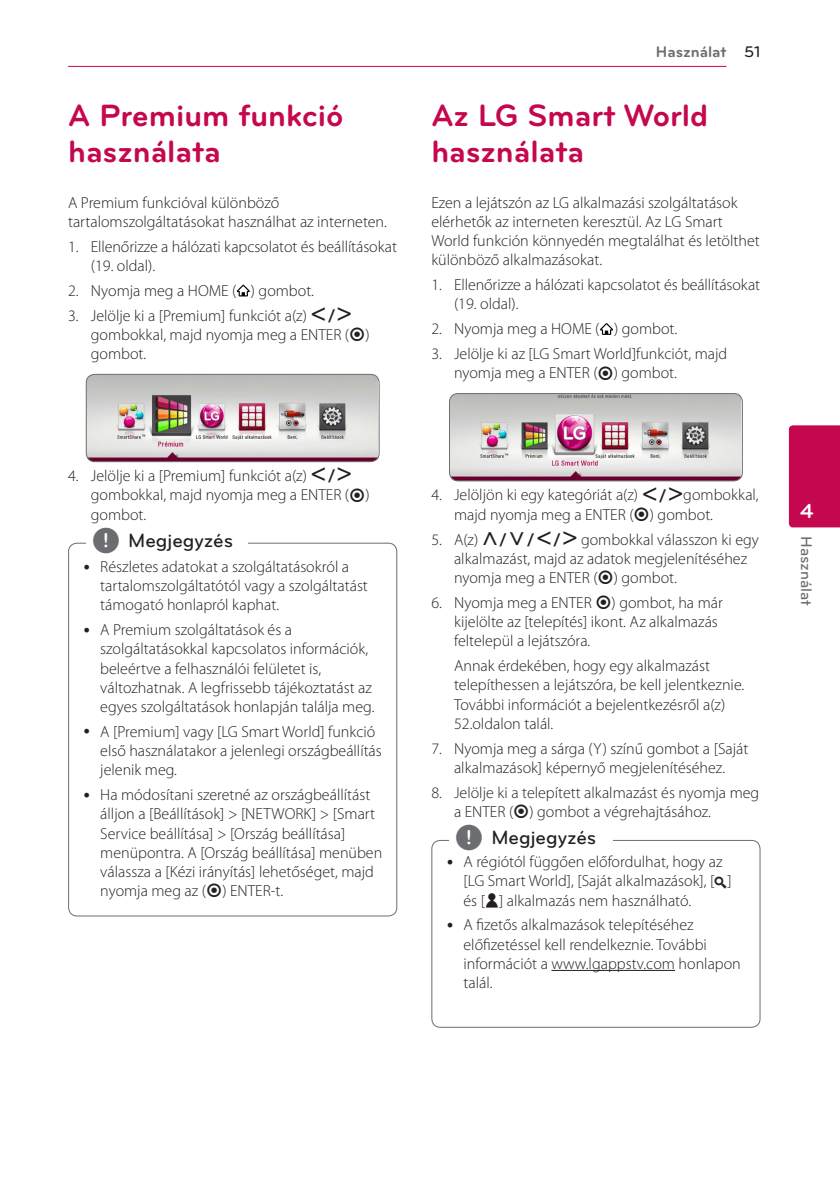
<style>
.page{position:relative;width:840px;height:1191px;background:#fff}
.page>*{position:absolute;margin:0;border:0;box-sizing:border-box;transform-origin:0 0}
.Title_1{font:700 32px/36px "Bryant LG";color:#c50750}
.t1{font:700 21px "Bryant LG";color:#fff}
.t2{font:500 20px "Bryant LG";color:#231f20}
.Content_text_Light{font:300 16px/19.2px "Myriad Pro";color:#231f20}
.Content_text_Num{font:300 16px/19.2px "Myriad Pro";color:#231f20}
.Contents_Text_Sub_Nu{font:300 16px/19.2px "Myriad Pro";color:#231f20}
.t3{font:700 16px "Bryant LG";color:#6c6d70}
.t4{font:500 16px "Bryant LG";color:#6c6d70}
.s1{font-family:"UPSYS Common";font-weight:400}
.s2{font-family:"UPSYS Common";font-weight:400;font-size:30px;color:#6c6d70}
.s3{font-weight:500;color:#231f20}
.s4{font-family:"UPSYS Font 2013 Basic";font-weight:400}
</style>
<div class="page">
<hr style="left:68px;top:66px;width:658px;height:1px;background:#c50750">
<div style="left:788px;top:425px;width:51px;height:102px;background:#c50750"></div>
<svg style="left:236px;top:284px;width:14px;height:12px"></svg>
<img style="left:86px;top:374px;width:292px;height:88px">
<div style="left:86px;top:374px;width:293px;height:88px;border:1px solid #6c6d70;border-radius:9px"></div>
<svg style="left:600px;top:323px;width:12px;height:12px"></svg>
<img style="left:449px;top:393px;width:291px;height:88px">
<div style="left:449px;top:393px;width:293px;height:88px;border:1px solid #6c6d70;border-radius:9px"></div>
<hr style="left:551px;top:970px;width:123px;height:1px;background:#231f20">
<div style="left:431px;top:840px;width:329px;height:187px;border:1px solid #6c6d70;border-radius:9px"></div>
<div style="left:449px;top:834px;width:163px;height:20px;background:#fff"></div>
<p class="Title_1" style="left:68px;top:97px;width:277px">A Premium funkció használata</p>
<p class="Content_text_Light" style="left:68px;top:192px;width:320px">A Premium funkcióval különböző tartalomszolgáltatásokat használhat az interneten.</p>
<p class="Content_text_Num" style="left:91px;top:236px;width:307px;text-indent:-23px">1. Ellenőrizze a hálózati kapcsolatot és beállításokat (19. oldal).</p>
<p class="Content_text_Num" style="left:68px;top:281px;width:247px">2. Nyomja meg a HOME ( ) gombot.</p>
<p class="Content_text_Num" style="left:91px;top:306px;width:280px;text-indent:-23px">3. Jelölje ki a [Premium] funkciót a(z) <span class="s1">A/D </span>gombokkal, majd nyomja meg a ENTER (<span class="s1">b</span>) gombot.</p>
<p class="Content_text_Num" style="left:91px;top:466px;width:280px;text-indent:-23px">4. Jelölje ki a [Premium] funkciót a(z) <span class="s1">A/D </span>gombokkal, majd nyomja meg a ENTER (<span class="s1">b</span>) gombot.</p>
<p class="Content_text_Light" style="left:100px;top:557px;width:269px">Részletes adatokat a szolgáltatásokról a tartalomszolgáltatótól vagy a szolgáltatást támogató honlapról kaphat.</p>
<p class="Content_text_Light" style="left:100px;top:620px;width:275px">A Premium szolgáltatások és a szolgáltatásokkal kapcsolatos információk, beleértve a felhasználói felületet is, változhatnak. A legfrissebb tájékoztatást az egyes szolgáltatások honlapján találja meg.</p>
<p class="Content_text_Light" style="left:100px;top:721px;width:283px">A [Premium] vagy [LG Smart World] funkció első használatakor a jelenlegi országbeállítás jelenik meg.</p>
<p class="Content_text_Light" style="left:100px;top:785px;width:283px">Ha módosítani szeretné az országbeállítást álljon a [Beállítások] &gt; [NETWORK] &gt; [Smart Service beállítása] &gt; [Ország beállítása] menüpontra. A [Ország beállítása] menüben válassza a [Kézi irányítás] lehetőséget, majd nyomja meg az (<span class="s1">b</span>) ENTER-t.</p>
<p class="t2" style="left:92px;top:528px;width:143px"><span class="s2">,</span> Megjegyzés</p>
<p class="t3" style="left:655px;top:42px;width:106px">Használat <span class="s3">51</span></p>
<p class="Title_1" style="left:431px;top:97px;width:278px">Az LG Smart World használata</p>
<p class="Content_text_Light" style="left:431px;top:192px;width:330px">Ezen a lejátszón az LG alkalmazási szolgáltatások elérhetők az interneten keresztül. Az LG Smart World funkción könnyedén megtalálhat és letölthet különböző alkalmazásokat.</p>
<p class="Content_text_Num" style="left:454px;top:275px;width:307px;text-indent:-23px">1. Ellenőrizze a hálózati kapcsolatot és beállításokat (19. oldal).</p>
<p class="Content_text_Num" style="left:431px;top:319px;width:247px">2. Nyomja meg a HOME ( ) gombot.</p>
<p class="Content_text_Num" style="left:454px;top:344px;width:274px;text-indent:-23px">3. Jelölje ki az [LG Smart World]funkciót, majd nyomja meg a ENTER (<span class="s1">b</span>) gombot.</p>
<p class="Content_text_Num" style="left:454px;top:485px;width:306px;text-indent:-23px">4. Jelöljön ki egy kategóriát a(z) <span class="s1">A/D</span>gombokkal, majd nyomja meg a ENTER (<span class="s1">b</span>) gombot.</p>
<p class="Content_text_Num" style="left:454px;top:529px;width:306px;text-indent:-23px">5. A(z) <span class="s1">W/S/A/D</span> gombokkal válasszon ki egy alkalmazást, majd az adatok megjelenítéséhez nyomja meg a ENTER (<span class="s1">b</span>) gombot.</p>
<p class="Content_text_Num" style="left:454px;top:593px;width:270px;text-indent:-23px">6. Nyomja meg a ENTER <span class="s1">b</span>) gombot, ha már kijelölte az [telepítés] ikont. Az alkalmazás feltelepül a lejátszóra.</p>
<p class="Contents_Text_Sub_Nu" style="left:454px;top:656px;width:292px">Annak érdekében, hogy egy alkalmazást telepíthessen a lejátszóra, be kell jelentkeznie.<br>További információt a bejelentkezésről a(z)<br>52.oldalon talál.</p>
<p class="Content_text_Num" style="left:431px;top:738px;width:318px;text-align:center">7. Nyomja meg a sárga (Y) színű gombot a [Saját alkalmazások] képernyő megjelenítéséhez.</p>
<p class="Content_text_Num" style="left:454px;top:782px;width:306px;text-indent:-23px">8. Jelölje ki a telepített alkalmazást és nyomja meg a ENTER (<span class="s1">b</span>) gombot a végrehajtásához.</p>
<p class="Content_text_Light" style="left:463px;top:852px;width:269px">A régiótól függően előfordulhat, hogy az [LG Smart World], [Saját alkalmazások], [<span class="s4">4</span>] és [<span class="s4">3</span>] alkalmazás nem használható.</p>
<p class="Content_text_Light" style="left:463px;top:915px;width:279px">A fizetős alkalmazások telepítéséhez előfizetéssel kell rendelkeznie. További információt a www.lgappstv.com honlapon talál.</p>
<p class="t2" style="left:454px;top:825px;width:143px"><span class="s2">,</span> Megjegyzés</p>
<h2 class="t1" style="left:799px;top:498px;width:15px">4</h2>
<p class="t4" style="left:815px;top:536px;width:72px;rotate:90deg">Használat</p>
</div>
